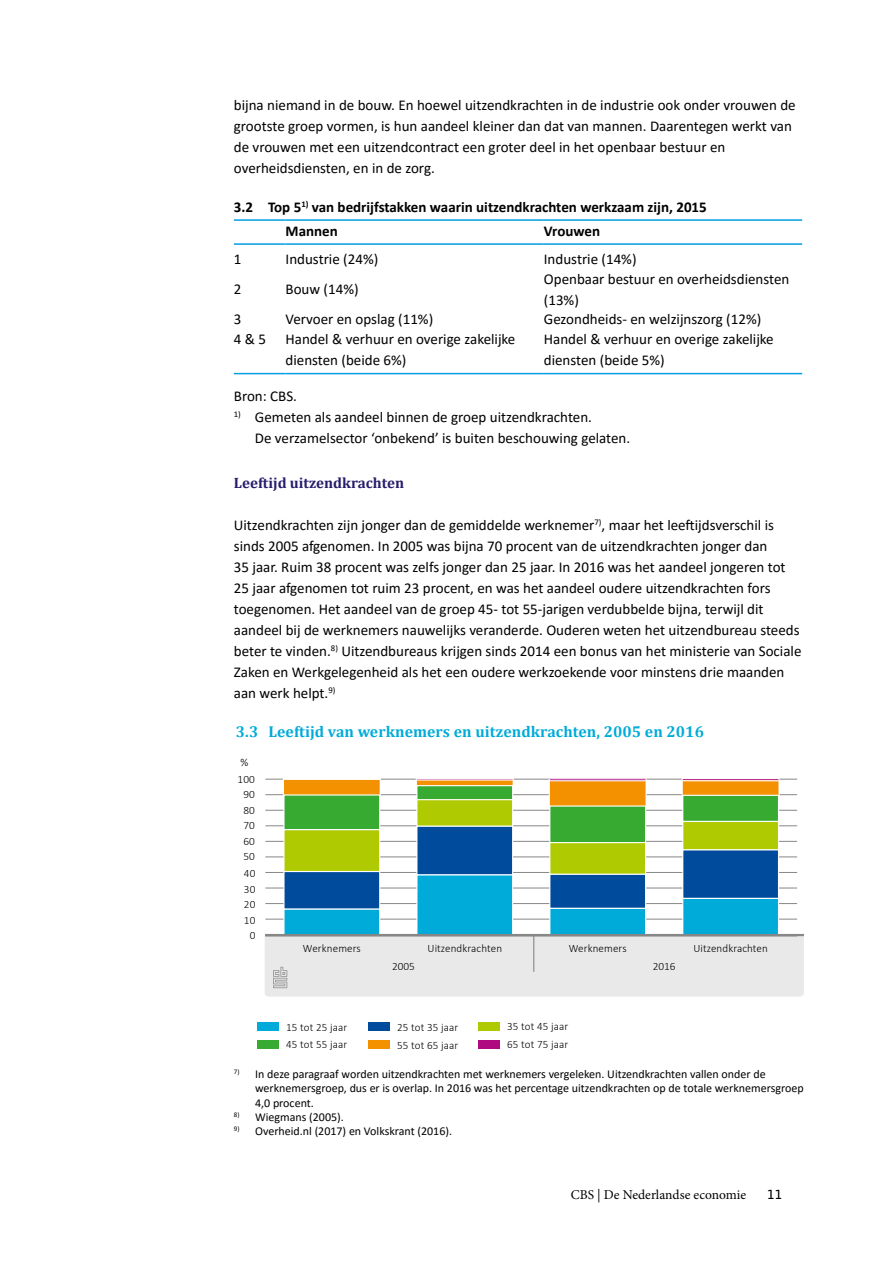
<style>
.page{position:relative;width:893px;height:1263px;background:#fff}
.page>*{position:absolute;margin:0;border:0;box-sizing:border-box;transform-origin:0 0}
.t1{font:700 15.75px "Cambria";letter-spacing:.005em;color:#00abd9}
.t2{font:15px/21px "Calibri";color:#000}
.t3{font:700 15px/24px "Calibri";color:#000}
.t4{font:700 15px "Cambria";color:#271d6c}
.t5{font:13.5px "Minion Pro";color:#000}
.t6{font:13.5px "Akko Pro";color:#000}
.t7{font:12px/14.4px "Calibri";color:#000}
.t8{font:300 11.25px "Calibri";letter-spacing:.01em;color:#000}
</style>
<div class="page">
<hr style="left:234px;top:219px;width:52px;height:2px;background:#009ee3">
<hr style="left:286px;top:219px;width:258px;height:2px;background:#009ee3">
<hr style="left:544px;top:219px;width:258px;height:2px;background:#009ee3">
<hr style="left:234px;top:243px;width:52px;height:2px;background:#009ee3">
<hr style="left:286px;top:243px;width:258px;height:2px;background:#009ee3">
<hr style="left:544px;top:243px;width:258px;height:2px;background:#009ee3">
<hr style="left:234px;top:373px;width:52px;height:1px;background:#009ee3">
<hr style="left:286px;top:373px;width:258px;height:1px;background:#009ee3">
<hr style="left:544px;top:373px;width:258px;height:1px;background:#009ee3">
<div style="left:265px;top:936px;width:539px;height:61px;background:#e9e9e9"></div>
<hr style="left:265px;top:936px;width:532px;height:1px;background:#868786">
<hr style="left:265px;top:919px;width:532px;height:1px;background:#868786">
<hr style="left:265px;top:903px;width:532px;height:1px;background:#868786">
<hr style="left:265px;top:888px;width:532px;height:1px;background:#868786">
<hr style="left:265px;top:872px;width:532px;height:1px;background:#868786">
<hr style="left:265px;top:857px;width:532px;height:1px;background:#868786">
<hr style="left:265px;top:841px;width:532px;height:1px;background:#868786">
<hr style="left:265px;top:825px;width:532px;height:1px;background:#868786">
<hr style="left:265px;top:810px;width:532px;height:1px;background:#868786">
<hr style="left:265px;top:794px;width:532px;height:1px;background:#868786">
<hr style="left:265px;top:779px;width:532px;height:1px;background:#868786">
<svg style="left:283px;top:779px;width:98px;height:16px"></svg>
<svg style="left:416px;top:778px;width:98px;height:7px"></svg>
<svg style="left:549px;top:778px;width:98px;height:27px;background:#f1971f"></svg>
<svg style="left:682px;top:778px;width:98px;height:17px;background:#f19c30"></svg>
<div style="left:284px;top:795px;width:96px;height:35px;background:#37aa32"></div>
<div style="left:283px;top:794px;width:97px;height:36px;border:1px solid #fff"></div>
<div style="left:417px;top:786px;width:96px;height:14px;background:#37aa32"></div>
<div style="left:416px;top:785px;width:97px;height:15px;border:1px solid #fff"></div>
<div style="left:550px;top:806px;width:96px;height:37px;background:#37aa32"></div>
<div style="left:549px;top:805px;width:97px;height:38px;border:1px solid #fff"></div>
<div style="left:683px;top:795px;width:95px;height:26px;background:#37aa32"></div>
<div style="left:682px;top:795px;width:97px;height:27px;border:1px solid #fff"></div>
<div style="left:284px;top:830px;width:96px;height:41px;background:#afca00"></div>
<div style="left:283px;top:829px;width:97px;height:43px;border:1px solid #fff"></div>
<div style="left:417px;top:800px;width:96px;height:26px;background:#afca00"></div>
<div style="left:416px;top:799px;width:97px;height:28px;border:1px solid #fff"></div>
<div style="left:550px;top:843px;width:96px;height:31px;background:#afca00"></div>
<div style="left:549px;top:842px;width:97px;height:33px;border:1px solid #fff"></div>
<div style="left:683px;top:821px;width:95px;height:29px;background:#afca00"></div>
<div style="left:682px;top:821px;width:97px;height:29px;border:1px solid #fff"></div>
<div style="left:284px;top:871px;width:96px;height:38px;background:#004b9c"></div>
<div style="left:283px;top:871px;width:97px;height:39px;border:1px solid #fff"></div>
<div style="left:417px;top:826px;width:96px;height:49px;background:#004b9c"></div>
<div style="left:416px;top:826px;width:97px;height:49px;border:1px solid #fff"></div>
<div style="left:550px;top:874px;width:96px;height:34px;background:#004b9c"></div>
<div style="left:549px;top:874px;width:97px;height:35px;border:1px solid #fff"></div>
<div style="left:683px;top:850px;width:95px;height:48px;background:#004b9c"></div>
<div style="left:682px;top:849px;width:97px;height:50px;border:1px solid #fff"></div>
<div style="left:284px;top:909px;width:96px;height:26px;background:#00abd9"></div>
<div style="left:417px;top:875px;width:96px;height:60px;background:#00abd9"></div>
<div style="left:416px;top:874px;width:97px;height:61px;border:1px solid #fff"></div>
<div style="left:550px;top:908px;width:96px;height:27px;background:#00abd9"></div>
<div style="left:549px;top:908px;width:97px;height:27px;border:1px solid #fff"></div>
<div style="left:683px;top:898px;width:95px;height:37px;background:#00abd9"></div>
<div style="left:682px;top:898px;width:97px;height:37px;border:1px solid #fff"></div>
<div style="left:257px;top:1023px;width:22px;height:8px;background:#00abd9"></div>
<div style="left:368px;top:1023px;width:22px;height:8px;background:#004b9c"></div>
<div style="left:478px;top:1023px;width:22px;height:8px;background:#afca00"></div>
<div style="left:257px;top:1040px;width:22px;height:9px;background:#37aa32"></div>
<div style="left:368px;top:1040px;width:22px;height:8px;background:#f39100"></div>
<div style="left:478px;top:1040px;width:22px;height:8px;background:#af0a7f"></div>
<hr style="left:533px;top:935px;width:1px;height:37px;background:#868786">
<hr style="left:265px;top:934px;width:539px;height:2px;background:#868786">
<p class="t2" style="left:234px;top:94px;width:563px">bijna niemand in de bouw. En hoewel uitzendkrachten in de industrie ook onder vrouwen de grootste groep vormen, is hun aandeel kleiner dan dat van mannen. Daarentegen werkt van de vrouwen met een uitzendcontract een groter deel in het openbaar bestuur en overheidsdiensten, en in de zorg.</p>
<p class="t3" style="left:286px;top:194px;width:423px;text-indent:-52px">3.2 Top 5<sup>1)</sup> van bedrijfstakken waarin uitzendkrachten werkzaam zijn, 2015<br>Mannen</p>
<p class="t3" style="left:544px;top:218px;width:58px">Vrouwen</p>
<p class="t2" style="left:234px;top:248px;width:9px">1</p>
<p class="t2" style="left:286px;top:248px;width:94px">Industrie (24%)</p>
<p class="t2" style="left:544px;top:248px;width:94px">Industrie (14%)</p>
<p class="t2" style="left:234px;top:278px;width:9px">2</p>
<p class="t2" style="left:286px;top:278px;width:75px">Bouw (14%)</p>
<p class="t2" style="left:544px;top:268px;width:247px">Openbaar bestuur en overheidsdiensten (13%)</p>
<p class="t2" style="left:234px;top:308px;width:9px">3</p>
<p class="t2" style="left:286px;top:308px;width:149px">Vervoer en opslag (11%)</p>
<p class="t2" style="left:544px;top:308px;width:219px">Gezondheids- en welzijnszorg (12%)</p>
<p class="t2" style="left:234px;top:328px;width:34px">4 &amp; 5</p>
<p class="t2" style="left:286px;top:328px;width:231px">Handel &amp; verhuur en overige zakelijke diensten (beide 6%)</p>
<p class="t2" style="left:544px;top:328px;width:231px">Handel &amp; verhuur en overige zakelijke diensten (beide 5%)</p>
<p class="t2" style="left:234px;top:385px;width:65px">Bron: CBS.</p>
<p class="t2" style="left:255px;top:406px;width:377px;text-indent:-21px"><sup>1)</sup> Gemeten als aandeel binnen de groep uitzendkrachten.<br>De verzamelsector ‘onbekend’ is buiten beschouwing gelaten.</p>
<p class="t4" style="left:234px;top:474px;width:172px">Leeftijd uitzendkrachten</p>
<p class="t2" style="left:234px;top:514px;width:569px">Uitzendkrachten zijn jonger dan de gemiddelde werknemer<sup>7)</sup>, maar het leeftijdsverschil is sinds 2005 afgenomen. In 2005 was bijna 70 procent van de uitzendkrachten jonger dan<br>35 jaar. Ruim 38 procent was zelfs jonger dan 25 jaar. In 2016 was het aandeel jongeren tot 25 jaar afgenomen tot ruim 23 procent, en was het aandeel oudere uitzendkrachten fors toegenomen. Het aandeel van de groep 45- tot 55-jarigen verdubbelde bijna, terwijl dit aandeel bij de werknemers nauwelijks veranderde. Ouderen weten het uitzendbureau steeds beter te vinden.<sup>8)</sup> Uitzendbureaus krijgen sinds 2014 een bonus van het ministerie van Sociale Zaken en Werkgelegenheid als het een oudere werkzoekende voor minstens drie maanden aan werk helpt.<sup>9)</sup></p>
<p class="t1" style="left:236px;top:722px;width:470px">3.3 Leeftijd van werknemers en uitzendkrachten, 2005 en 2016</p>
<p class="t8" style="left:241px;top:755px;width:9px">%</p>
<p class="t8" style="left:238px;top:772px;width:19px">100</p>
<p class="t8" style="left:243px;top:787px;width:13px">90</p>
<p class="t8" style="left:243px;top:803px;width:13px">80</p>
<p class="t8" style="left:243px;top:818px;width:13px">70</p>
<p class="t8" style="left:243px;top:834px;width:13px">60</p>
<p class="t8" style="left:243px;top:849px;width:13px">50</p>
<p class="t8" style="left:244px;top:866px;width:13px">40</p>
<p class="t8" style="left:244px;top:882px;width:13px">30</p>
<p class="t8" style="left:244px;top:897px;width:13px">20</p>
<p class="t8" style="left:244px;top:913px;width:13px">10</p>
<p class="t8" style="left:250px;top:928px;width:7px">0</p>
<p class="t8" style="left:303px;top:941px;width:59px">Werknemers</p>
<p class="t8" style="left:427px;top:941px;width:76px">Uitzendkrachten</p>
<p class="t8" style="left:569px;top:941px;width:59px">Werknemers</p>
<p class="t8" style="left:693px;top:941px;width:76px">Uitzendkrachten</p>
<p class="t8" style="left:392px;top:959px;width:24px">2005</p>
<p class="t8" style="left:653px;top:959px;width:24px">2016</p>
<p class="t8" style="left:286px;top:1020px;width:63px">15 tot 25 jaar</p>
<p class="t8" style="left:397px;top:1020px;width:63px">25 tot 35 jaar</p>
<p class="t8" style="left:507px;top:1020px;width:63px">35 tot 45 jaar</p>
<p class="t8" style="left:286px;top:1038px;width:63px">45 tot 55 jaar</p>
<p class="t8" style="left:397px;top:1038px;width:63px">55 tot 65 jaar</p>
<p class="t8" style="left:507px;top:1037px;width:63px">65 tot 75 jaar</p>
<p class="t7" style="left:255px;top:1066px;width:550px;text-indent:-21px"><sup>7)</sup> In deze paragraaf worden uitzendkrachten met werknemers vergeleken. Uitzendkrachten vallen onder de werknemersgroep, dus er is overlap. In 2016 was het percentage uitzendkrachten op de totale werknemersgroep<br>4,0 procent.</p>
<p class="t7" style="left:234px;top:1109px;width:111px"><sup>8)</sup> Wiegmans (2005).</p>
<p class="t7" style="left:234px;top:1124px;width:220px"><sup>9)</sup> Overheid.nl (2017) en Volkskrant (2016).</p>
<p class="t5" style="left:571px;top:1186px;width:177px">CBS | De Nederlandse economie</p>
<p class="t6" style="left:767px;top:1186px;width:17px">11</p>
</div>
